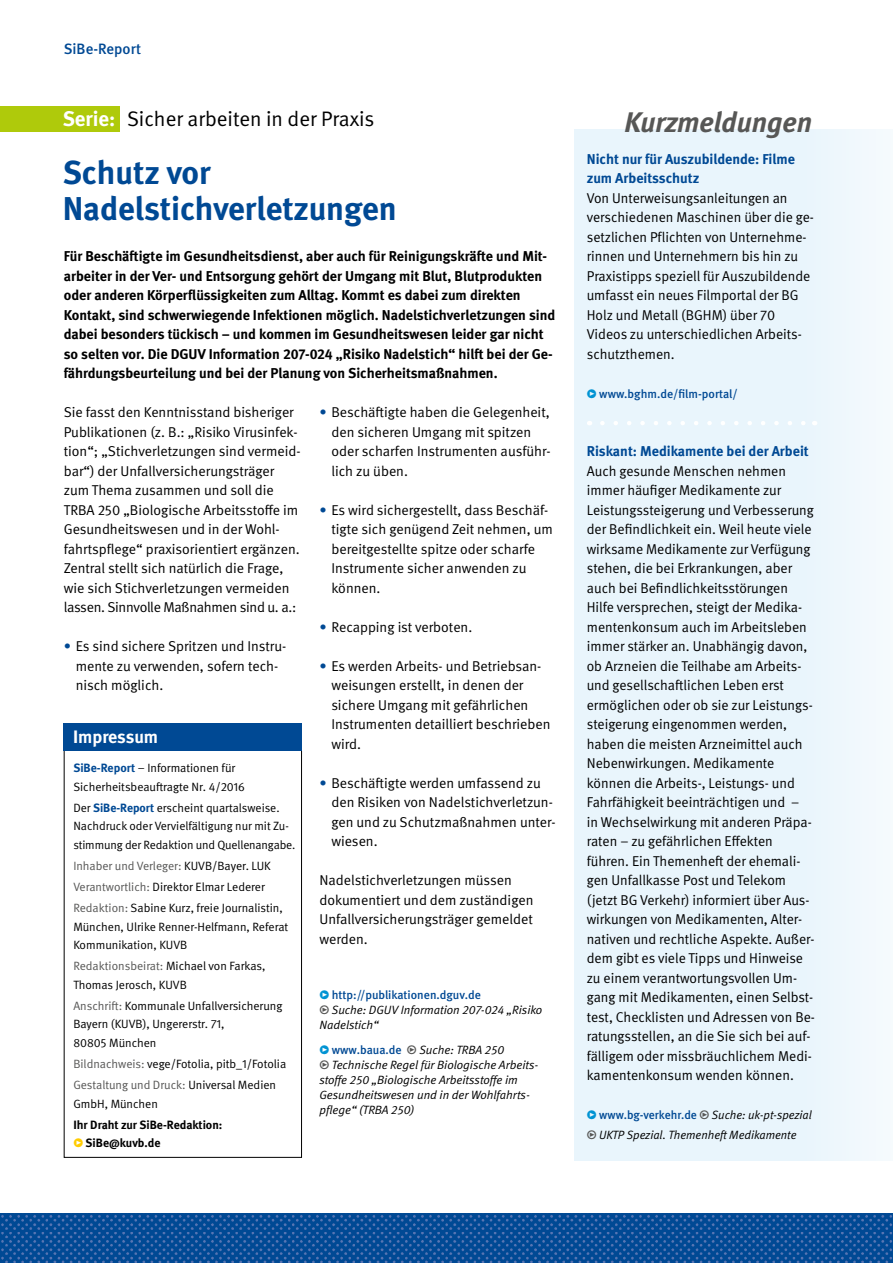
<style>
.page{position:relative;width:893px;height:1263px;background:#fff}
.page>*{position:absolute;margin:0;border:0;box-sizing:border-box;transform-origin:0 0}
.t1{font:700 33px/36px "DGUV Meta";color:#004994}
.t2{font:italic 700 28.35px "DGUV Meta";color:#575756}
.t3{font:21px "DGUV Meta";color:#000}
.t4{font:700 18px "DGUV Meta";letter-spacing:-.005em;color:#fff}
.t5{font:500 15px "DGUV Meta";color:#004994}
.t6{font:14.25px/19.5px "DGUV Meta";color:#000}
.t7{font:700 14.25px/19.5px "DGUV Meta";color:#000}
.t8{font:700 14.25px/19.5px "DGUV Meta";color:#004994}
.t9{font:12px/18.3px "DGUV Meta";color:#000}
.t10{font:italic 12px/15px "DGUV Meta";color:#000}
.t11{font:500 12px "DGUV Meta";color:#004994}
.t12{font:700 12px "DGUV Meta";color:#000}
.s1{font-weight:700;color:#fff}
.s2{color:#004994}
.s3{font-weight:700;color:#004994}
.s4{color:#575756}
.s5{font-weight:400;color:#fc0}
.s6{font-weight:400;font-style:italic;color:#0093d3}
.s7{color:#0093d3}
.s8{font-weight:500;font-style:normal;color:#004994}
</style>
<div class="page">
<svg style="left:63px;top:750px;width:240px;height:408px"></svg>
<img style="left:0;top:1214px;width:893px;height:49px">
<div style="left:64px;top:723px;width:238px;height:27px;background:#004994"></div>
<div style="left:574px;top:129px;width:319px;height:1032px;background:#e9f5fc"></div>
<div style="left:0;top:106px;width:120px;height:26px;background:#afca0b"></div>
<hr style="left:301px;top:751px;width:1px;height:407px;background:#000">
<svg style="left:602px;top:421px;width:203px;height:4px"></svg>
<p class="t5" style="left:64px;top:40px;width:79px">SiBe-Report</p>
<h3 class="t3" style="left:63px;top:107px;width:313px"><span class="s1">Serie:</span> Sicher arbeiten in der Praxis</h3>
<h2 class="t2" style="left:624px;top:105px;width:189px">Kurzmeldungen</h2>
<h1 class="t1" style="left:63px;top:156px;width:335px">Schutz vor<br>Nadelstichverletzungen</h1>
<p class="t7" style="left:64px;top:247px;width:493px">Für Beschäftigte im Gesundheitsdienst, aber auch für Reinigungskräfte und Mit&shy;arbeiter in der Ver- und Entsorgung gehört der Umgang mit Blut, Blutprodukten oder anderen Körperflüssigkeiten zum Alltag. Kommt es dabei zum direkten Kontakt, sind schwerwiegende Infektionen möglich. Nadelstichverletzungen sind dabei besonders tückisch – und kommen im Gesundheitswesen leider gar nicht so selten vor. Die DGUV Information 207-024 „Risiko Nadelstich“ hilft bei der Ge&shy;fährdungsbeurteilung und bei der Planung von Sicherheitsmaßnahmen.</p>
<p class="t6" style="left:64px;top:403px;width:238px">Sie fasst den Kenntnisstand bisheriger Publikationen (z. B.: „Risiko Virusinfek&shy;tion“; „Stichverletzungen sind vermeid&shy;bar“) der Unfallversicherungsträger zum Thema zusammen und soll die TRBA 250 „Biologische Arbeitsstoffe im Gesundheitswesen und in der Wohl&shy;fahrtspflege“ praxisorientiert ergänzen.<br>Zentral stellt sich natürlich die Frage, wie sich Stichverletzungen vermeiden lassen. Sinnvolle Maßnahmen sind u. a.:</p>
<p class="t6" style="left:76px;top:637px;width:212px;text-indent:-12px"><span class="s2">•</span> Es sind sichere Spritzen und Instru&shy;mente zu verwenden, sofern tech&shy;nisch möglich.</p>
<p class="t4" style="left:73px;top:725px;width:87px">Impressum</p>
<p class="t9" style="left:73px;top:759px;width:173px"><span class="s3">SiBe-Report</span> – Informationen für<br>Sicherheitsbeauftragte Nr. 4/2016</p>
<p class="t9" style="left:73px;top:799px;width:224px">Der <span class="s3">SiBe-Report</span> erscheint quartalsweise.<br>Nachdruck oder Vervielfältigung nur mit Zu&shy;stimmung der Redaktion und Quellenangabe.</p>
<p class="t9" style="left:73px;top:855px;width:211px;line-height:21.3px"><span class="s4">Inhaber und Verleger:</span> KUVB/Bayer. LUK<br><span class="s4">Verantwortlich:</span> Direktor Elmar Lederer<br><span class="s4">Redaktion:</span> Sabine Kurz, freie Journalistin,</p>
<p class="t9" style="left:73px;top:918px;width:216px">München, Ulrike Renner-Helfmann, Referat<br>Kommunikation, KUVB</p>
<p class="t9" style="left:73px;top:957px;width:194px"><span class="s4">Redaktionsbeirat:</span> Michael von Farkas,<br>Thomas Jerosch, KUVB</p>
<p class="t9" style="left:73px;top:997px;width:211px"><span class="s4">Anschrift:</span> Kommunale Unfallversicherung<br>Bayern (KUVB), Ungererstr. 71,<br>80805 München</p>
<p class="t9" style="left:73px;top:1053px;width:214px;line-height:21.3px"><span class="s4">Bildnachweis:</span> vege/Fotolia, pitb_1/Fotolia<br><span class="s4">Gestaltung und Druck:</span> Universal Medien</p>
<p class="t9" style="left:73px;top:1094px;width:86px">GmbH, München</p>
<p class="t12" style="left:73px;top:1117px;width:151px">Ihr Draht zur SiBe-Redaktion:</p>
<p class="t12" style="left:73px;top:1136px;width:89px"><span class="s5">•</span> SiBe@kuvb.de</p>
<p class="t6" style="left:331px;top:403px;width:221px;text-indent:-12px"><span class="s2">•</span> Beschäftigte haben die Gelegenheit, den sicheren Umgang mit spitzen oder scharfen Instrumenten ausführ&shy;lich zu üben.</p>
<p class="t6" style="left:331px;top:500px;width:223px;text-indent:-12px"><span class="s2">•</span> Es wird sichergestellt, dass Beschäf&shy;tigte sich genügend Zeit nehmen, um bereitgestellte spitze oder scharfe<br>Instrumente sicher anwenden zu können.</p>
<p class="t6" style="left:319px;top:617px;width:154px"><span class="s2">•</span> Recapping ist verboten.</p>
<p class="t6" style="left:331px;top:656px;width:221px;text-indent:-12px"><span class="s2">•</span> Es werden Arbeits- und Betriebsan&shy;weisungen erstellt, in denen der sichere Umgang mit gefährlichen<br>Instrumenten detailliert beschrieben wird.</p>
<p class="t6" style="left:331px;top:773px;width:226px;text-indent:-12px"><span class="s2">•</span> Beschäftigte werden umfassend zu den Risiken von Nadelstichverletzun&shy;gen und zu Schutzmaßnahmen unter&shy;wiesen.</p>
<p class="t6" style="left:319px;top:871px;width:216px">Nadelstichverletzungen müssen dokumentiert und dem zuständigen<br>Unfallversicherungsträger gemeldet werden.</p>
<p class="t11" style="left:332px;top:988px;width:150px">http://publikationen.dguv.de</p>
<p class="t10" style="left:319px;top:1003px;width:224px;text-indent:12px">Suche: DGUV Information 207-024 „Risiko<br>Nadelstich“</p>
<p class="t11" style="left:332px;top:1043px;width:71px">www.baua.de</p>
<p class="t10" style="left:419px;top:1043px;width:86px">Suche: TRBA 250</p>
<p class="t10" style="left:332px;top:1058px;width:208px">Technische Regel für Biologische Arbeits-</p>
<p class="t10" style="left:319px;top:1073px;width:200px">stoffe 250 „Biologische Arbeitsstoffe im</p>
<p class="t10" style="left:319px;top:1088px;width:212px">Gesundheitswesen und in der Wohlfahrts-</p>
<p class="t10" style="left:319px;top:1103px;width:97px">pflege“ (TRBA 250)</p>
<p class="t8" style="left:587px;top:149px;width:210px">Nicht nur für Auszubildende: Filme zum Arbeitsschutz</p>
<p class="t6" style="left:587px;top:188px;width:229px">Von Unterweisungsanleitungen an verschiedenen Maschinen über die ge&shy;setzlichen Pflichten von Unternehme&shy;rinnen und Unternehmern bis hin zu Praxistipps speziell für Auszubildende umfasst ein neues Filmportal der BG Holz und Metall (BGHM) über 70<br>Videos zu unterschiedlichen Arbeits&shy;schutzthemen.</p>
<p class="t11" style="left:587px;top:387px;width:153px"><span class="s6">•</span> www.bghm.de/film-portal/</p>
<p class="t8" style="left:587px;top:442px;width:223px">Riskant: Medikamente bei der Arbeit</p>
<p class="t6" style="left:587px;top:461px;width:230px">Auch gesunde Menschen nehmen immer häufiger Medikamente zur Leistungssteigerung und Verbesserung der Befindlichkeit ein. Weil heute viele wirksame Medikamente zur Verfügung stehen, die bei Erkrankungen, aber auch bei Befindlichkeitsstörungen Hilfe versprechen, steigt der Medika&shy;mentenkonsum auch im Arbeitsleben immer stärker an. Unabhängig davon, ob Arzneien die Teilhabe am Arbeits&shy;und gesellschaftlichen Leben erst ermöglichen oder ob sie zur Leistungs&shy;steigerung eingenommen werden, haben die meisten Arzneimittel auch Nebenwirkungen. Medikamente können die Arbeits-, Leistungs- und Fahrfähigkeit beeinträchtigen und –<br>in Wechselwirkung mit anderen Präpa&shy;raten – zu gefährlichen Effekten führen. Ein Themenheft der ehemali&shy;gen Unfallkasse Post und Telekom (jetzt BG Verkehr) informiert über Aus&shy;wirkungen von Medikamenten, Alter&shy;nativen und rechtliche Aspekte. Außer&shy;dem gibt es viele Tipps und Hinweise zu einem verantwortungsvollen Um&shy;gang mit Medikamenten, einen Selbst&shy;test, Checklisten und Adressen von Be&shy;ratungsstellen, an die Sie sich bei auf&shy;fälligem oder missbräuchlichem Medi&shy;kamentenkonsum wenden können.</p>
<p class="t10" style="left:587px;top:1106px;width:226px;line-height:19.5px;text-align:center"><span class="s7">•</span> <span class="s8">www.bg-verkehr.de</span> Suche: uk-pt-spezial<br>UKTP Spezial. Themenheft Medikamente</p>
</div>
